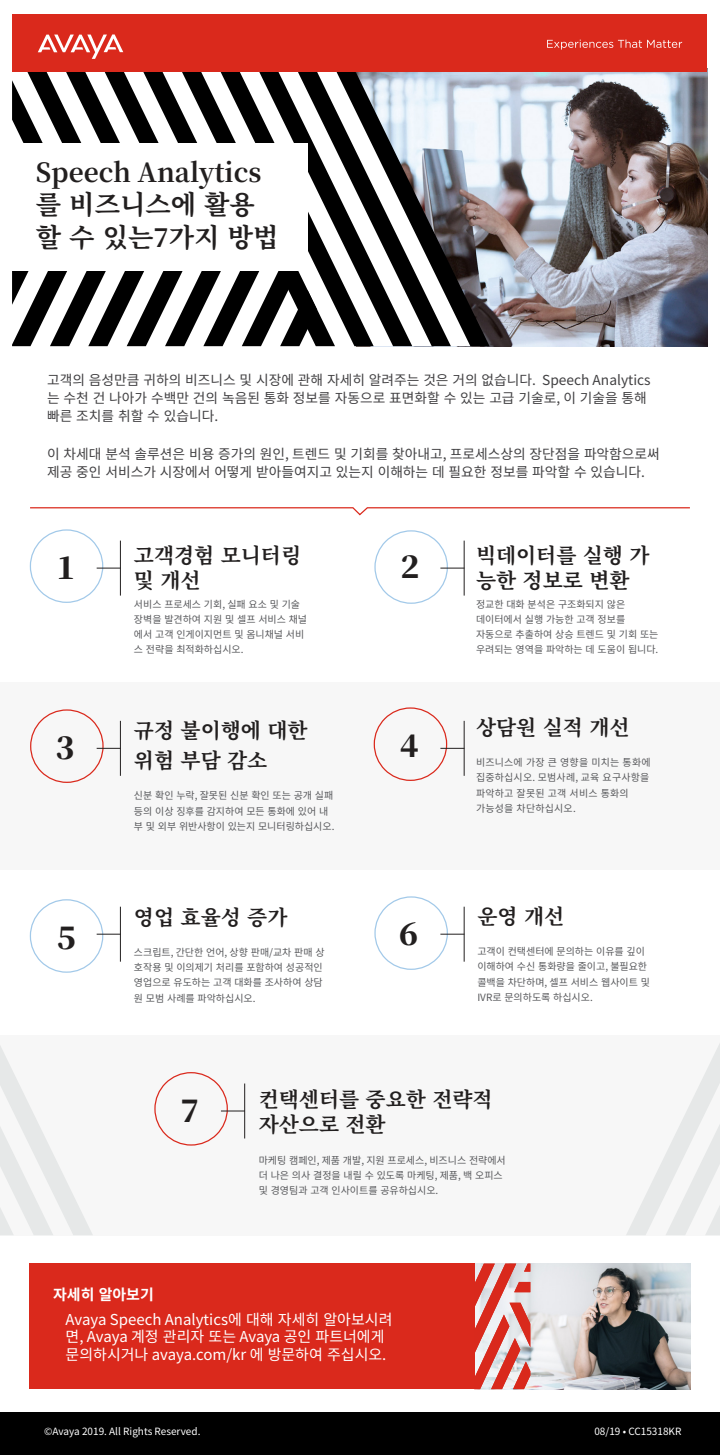
<style>
.page{position:relative;width:720px;height:1455px;background:#fff}
.page>*{position:absolute;margin:0;border:0;box-sizing:border-box;transform-origin:0 0}
.t1{font:900 31.25px "Noto Serif CJ Kkr";color:#221f1f}
.t2{font:700 26.25px/32.5px "Noto Serif CJ Kkr";color:#221f1f}
.t3{font:700 20.75px/25px "Noto Serif CJ Kkr";color:#221f1f}
.t4{font:15px/17.6px "Noto Sans CJ Kkr";color:#fff}
.t5{font:700 15px "Noto Sans CJ Kkr";color:#fff}
.t6{font:13.75px/18px "Noto Sans CJ Kkr";color:#414042}
.t7{font:10px/15.2px "Noto Sans CJ Kkr";color:#57585b}
.t8{font:10px/15.2px "Noto Sans CJ Kkr";letter-spacing:.02em;color:#57585b}
.t9{font:10px "Noto Sans CJ Kkr";color:#fff}
</style>
<div class="page">
<div style="left:0;top:1036px;width:720px;height:200px;background:#f7f7f7"></div>
<svg style="left:626px;top:1044px;width:94px;height:191px"></svg>
<svg style="left:0;top:1046px;width:93px;height:189px"></svg>
<img style="left:490px;top:72px;width:217px;height:274px">
<svg style="left:451px;top:72px;width:39px;height:274px"></svg>
<svg style="left:412px;top:72px;width:39px;height:274px"></svg>
<svg style="left:374px;top:72px;width:38px;height:274px"></svg>
<svg style="left:335px;top:72px;width:39px;height:274px"></svg>
<svg style="left:317px;top:72px;width:18px;height:274px"></svg>
<svg style="left:12px;top:71px;width:305px;height:275px"></svg>
<div style="left:13px;top:14px;width:694px;height:58px;background:#da291c"></div>
<svg style="left:38px;top:34px;width:85px;height:25px"></svg>
<svg style="left:547px;top:40px;width:135px;height:10px"></svg>
<div style="left:0;top:143px;width:308px;height:128px;background:#fff"></div>
<svg style="left:30px;top:507px;width:660px;height:9px"></svg>
<svg style="left:29px;top:529px;width:92px;height:74px"></svg>
<hr style="left:464px;top:541px;width:1px;height:55px;background:#221f1f">
<svg style="left:374px;top:530px;width:90px;height:74px"></svg>
<svg style="left:29px;top:899px;width:92px;height:74px"></svg>
<hr style="left:464px;top:907px;width:1px;height:55px;background:#221f1f">
<svg style="left:374px;top:896px;width:90px;height:74px"></svg>
<div style="left:30px;top:1264px;width:450px;height:125px;background:#da291c"></div>
<img style="left:530px;top:1264px;width:160px;height:125px">
<div style="left:0;top:682px;width:720px;height:188px;background:#f7f7f7"></div>
<svg style="left:30px;top:709px;width:91px;height:74px"></svg>
<svg style="left:154px;top:1072px;width:91px;height:74px"></svg>
<hr style="left:464px;top:721px;width:1px;height:55px;background:#221f1f">
<svg style="left:373px;top:707px;width:91px;height:74px"></svg>
<svg style="left:475px;top:1264px;width:55px;height:125px;background:#dd8d89"></svg>
<div style="left:0;top:1413px;width:720px;height:42px;background:#000"></div>
<h2 class="t2" style="left:36px;top:157px;width:244px">Speech Analytics 를 비즈니스에 활용 할 수 있는7가지 방법</h2>
<h3 class="t6" style="left:47px;top:371px;width:605px">고객의 음성만큼 귀하의 비즈니스 및 시장에 관해 자세히 알려주는 것은 거의 없습니다. Speech Analytics 는 수천 건 나아가 수백만 건의 녹음된 통화 정보를 자동으로 표면화할 수 있는 고급 기술로, 이 기술을 통해 빠른 조치를 취할 수 있습니다.</h3>
<h3 class="t6" style="left:47px;top:446px;width:614px">이 차세대 분석 솔루션은 비용 증가의 원인, 트렌드 및 기회를 찾아내고, 프로세스상의 장단점을 파악함으로써 제공 중인 서비스가 시장에서 어떻게 받아들여지고 있는지 이해하는 데 필요한 정보를 파악할 수 있습니다.</h3>
<h3 class="t3" style="left:134px;top:543px;width:169px">고객경험 모니터링 및 개선</h3>
<p class="t7" style="left:134px;top:597px;width:175px">서비스 프로세스 기회, 실패 요소 및 기술 장벽을 발견하여 지원 및 셀프 서비스 채널 에서 고객 인게이지먼트 및 옴니채널 서비 스 전략을 최적화하십시오.</p>
<h1 class="t1" style="left:56px;top:550px;width:20px">1</h1>
<h1 class="t1" style="left:400px;top:548px;width:20px">2</h1>
<h1 class="t1" style="left:56px;top:730px;width:20px">3</h1>
<h1 class="t1" style="left:57px;top:920px;width:20px">5</h1>
<h3 class="t3" style="left:134px;top:716px;width:175px;line-height:30px">규정 불이행에 대한 위험 부담 감소</h3>
<p class="t7" style="left:134px;top:788px;width:202px">신분 확인 누락, 잘못된 신분 확인 또는 공개 실패 등의 이상 징후를 감지하여 모든 통화에 있어 내 부 및 외부 위반사항이 있는지 모니터링하십시오.</p>
<h3 class="t3" style="left:134px;top:905px;width:155px">영업 효율성 증가</h3>
<p class="t7" style="left:134px;top:945px;width:192px">스크립트, 간단한 언어, 상향 판매/교차 판매 상 호작용 및 이의제기 처리를 포함하여 성공적인 영업으로 유도하는 고객 대화를 조사하여 상담 원 모범 사례를 파악하십시오.</p>
<h1 class="t1" style="left:400px;top:728px;width:20px">4</h1>
<h1 class="t1" style="left:399px;top:916px;width:20px">6</h1>
<h3 class="t3" style="left:476px;top:543px;width:175px">빅데이터를 실행 가 능한 정보로 변환</h3>
<p class="t7" style="left:476px;top:597px;width:184px">정교한 대화 분석은 구조화되지 않은 데이터에서 실행 가능한 고객 정보를 자동으로 추출하여 상승 트렌드 및 기회 또는 우려되는 영역을 파악하는 데 도움이 됩니다.</p>
<h3 class="t3" style="left:476px;top:715px;width:155px">상담원 실적 개선</h3>
<p class="t8" style="left:476px;top:755px;width:176px">비즈니스에 가장 큰 영향을 미치는 통화에 집중하십시오. 모범사례, 교육 요구사항을 파악하고 잘못된 고객 서비스 통화의 가능성을 차단하십시오.</p>
<h3 class="t3" style="left:477px;top:904px;width:88px">운영 개선</h3>
<p class="t7" style="left:477px;top:944px;width:174px">고객이 컨택센터에 문의하는 이유를 깊이 이해하여 수신 통화량을 줄이고, 불필요한 콜백을 차단하며, 셀프 서비스 웹사이트 및<br>IVR로 문의하도록 하십시오.</p>
<h1 class="t1" style="left:181px;top:1093px;width:20px">7</h1>
<h3 class="t3" style="left:259px;top:1087px;width:235px">컨택센터를 중요한 전략적 자산으로 전환</h3>
<p class="t7" style="left:259px;top:1152px;width:249px">마케팅 캠페인, 제품 개발, 지원 프로세스, 비즈니스 전략에서 더 나은 의사 결정을 내릴 수 있도록 마케팅, 제품, 백 오피스 및 경영팀과 고객 인사이트를 공유하십시오.</p>
<h3 class="t5" style="left:53px;top:1286px;width:102px">자세히 알아보기</h3>
<h3 class="t4" style="left:66px;top:1311px;width:328px">Avaya Speech Analytics에 대해 자세히 알아보시려 면, Avaya 계정 관리자 또는 Avaya 공인 파트너에게 문의하시거나 avaya.com/kr 에 방문하여 주십시오.</h3>
<p class="t9" style="left:44px;top:1426px;width:158px">©Avaya 2019. All Rights Reserved.</p>
<p class="t9" style="left:594px;top:1426px;width:88px">08/19 • CC15318KR</p>
</div>
